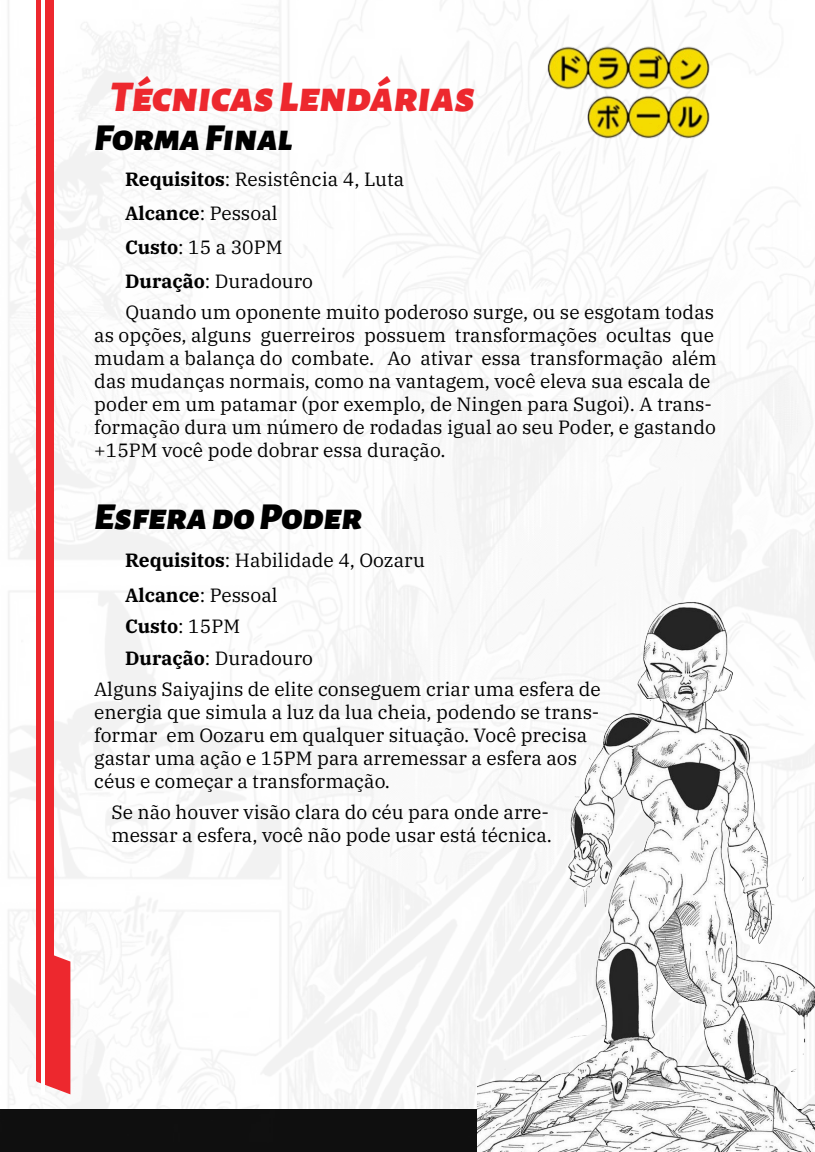
<style>
.page{position:relative;width:815px;height:1152px;background:#fff}
.page>*{position:absolute;margin:0;border:0;box-sizing:border-box;transform-origin:0 0}
.t1{font:italic 900 43.2px "Alegreya Sans SC";color:#ed282e}
.t2{font:italic 900 37.6px "Alegreya Sans SC";color:#000}
.t3{font:19.2px/23.2px "IBM Plex Serif";color:#000}
.t4{font:700 19.2px "IBM Plex Serif";color:#000}
.s1{font-weight:700}
.s2{font-weight:400}
</style>
<div class="page">
<div style="left:0;top:1109px;width:814px;height:43px;background:#0f0f0f"></div>
<img style="left:531px;top:34px;width:179px;height:127px">
<svg style="left:37px;top:949px;width:33px;height:145px"></svg>
<div style="left:37px;top:0;width:17px;height:1081px;background:#ed282e"></div>
<hr style="left:41px;top:0;width:4px;height:1094px;background:#fff">
<img style="left:477px;top:596px;width:337px;height:556px">
<h1 class="t1" style="left:110px;top:63px;width:366px">Técnicas Lendárias</h1>
<h2 class="t2" style="left:94px;top:109px;width:200px">Forma Final</h2>
<p class="t3" style="left:125px;top:166px;width:281px"><span class="s1">Requisitos</span>: Resistência 4, Luta</p>
<p class="t3" style="left:125px;top:195px;width:189px;line-height:34px"><span class="s1">Alcance</span>: Pessoal<br><span class="s1">Custo</span>: 15 a 30PM<br><span class="s1">Duração</span>: Duradouro</p>
<p class="t3" style="left:94px;top:299px;width:623px;text-indent:31px">Quando um oponente muito poderoso surge, ou se esgotam todas as opções, alguns guerreiros possuem transformações ocultas que mudam a balança do combate. Ao ativar essa transformação além das mudanças normais, como na vantagem, você eleva sua escala de poder em um patamar (por exemplo, de Ningen para Sugoi). A trans&shy;formação dura um número de rodadas igual ao seu Poder, e gastando +15PM você pode dobrar essa duração.</p>
<h2 class="t2" style="left:94px;top:487px;width:269px">Esfera do Poder</h2>
<p class="t3" style="left:125px;top:542px;width:301px;line-height:34.4px"><span class="s1">Requisitos</span>: Habilidade 4, Oozaru<br><span class="s1">Alcance</span>: Pessoal</p>
<p class="t4" style="left:125px;top:611px;width:116px">Custo<span class="s2">: 15PM</span></p>
<p class="t3" style="left:125px;top:645px;width:189px"><span class="s1">Duração</span>: Duradouro</p>
<p class="t3" style="left:94px;top:676px;width:508px">Alguns Saiyajins de elite conseguem criar uma esfera de</p>
<p class="t3" style="left:94px;top:699px;width:506px">energia que simula a luz da lua cheia, podendo se trans&shy;formar em Oozaru em qualquer situação. Você precisa gastar uma ação e 15PM para arremessar a esfera aos céus e começar a transformação.</p>
<p class="t3" style="left:111px;top:799px;width:442px">Se não houver visão clara do céu para onde arre&shy;messar a esfera, você não pode usar está técnica.</p>
</div>
